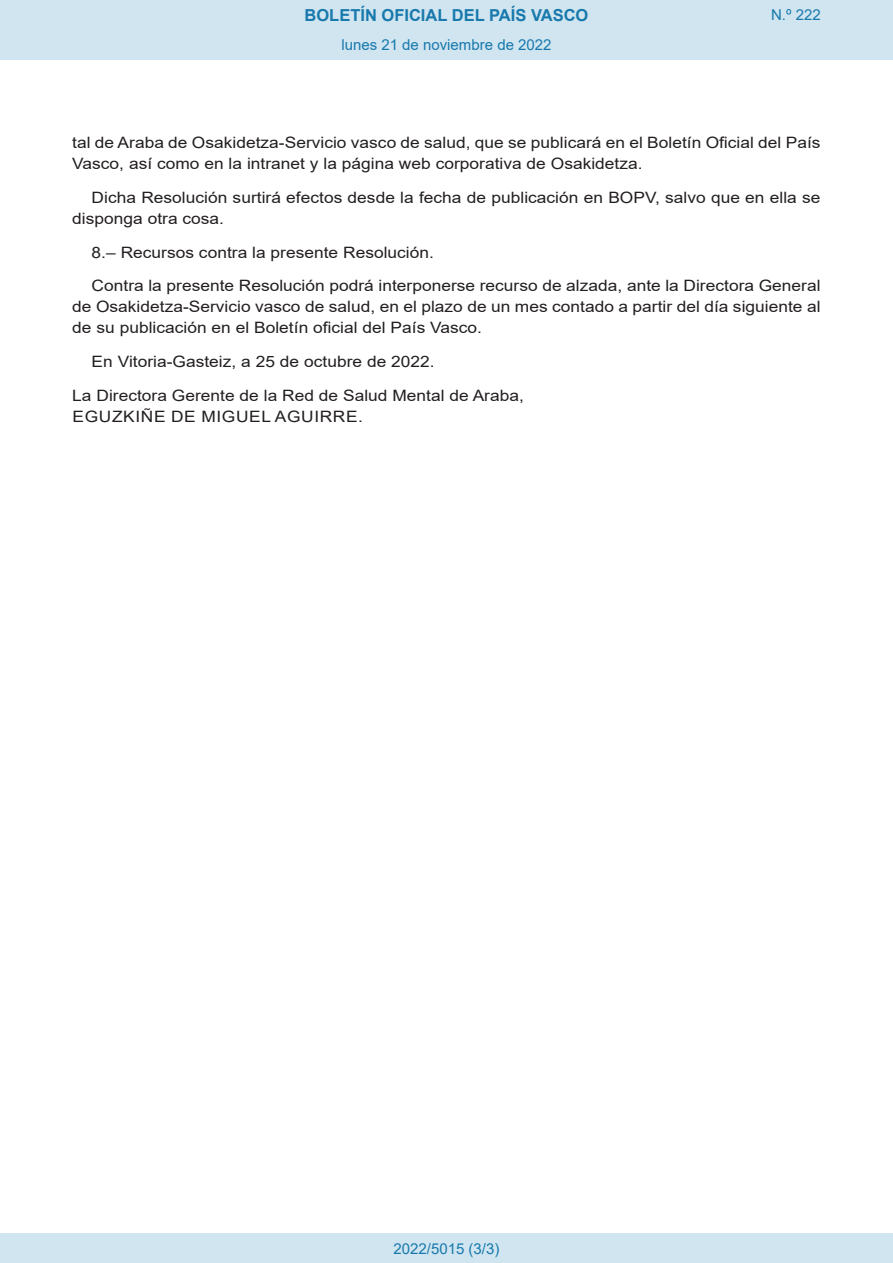
<style>
.page{position:relative;width:893px;height:1263px;background:#fff}
.page>*{position:absolute;margin:0;border:0;box-sizing:border-box;transform-origin:0 0}
.t1{font:700 16.5px "Arial";color:#1879ad}
.BOPVDetalle{font:15.6px/21px "Arial";color:#231f20;scale:1.11 1}
.BOPVFirmaPuesto{font:15.6px "Arial";color:#231f20;scale:1.11 1}
.BOPVFirmaLugFec{font:15.6px "Arial";color:#231f20;scale:1.11 1}
.BOPVFirmaNombre{font:15.6px "Arial";letter-spacing:.035em;color:#231f20;scale:1.11 1}
.Paginacion_Centro{font:15px "Arial";color:#1879ad}
</style>
<div class="page">
<div style="left:0;top:0;width:893px;height:60px;background:#d0e5f0"></div>
<div style="left:0;top:1233px;width:893px;height:30px;background:#d0e5f0"></div>
<p class="t1" style="left:305px;top:3px;width:285px">BOLETÍN OFICIAL DEL PAÍS VASCO</p>
<p class="Paginacion_Centro" style="left:341px;top:35px;width:212px">lunes 21 de noviembre de 2022</p>
<p class="Paginacion_Centro" style="left:771px;top:5px;width:51px">N.º 222</p>
<p class="BOPVDetalle" style="left:72px;top:132px;width:676px">tal de Araba de Osakidetza-Servicio vasco de salud, que se publicará en el Boletín Oficial del País<br>Vasco, así como en la intranet y la página web corporativa de Osakidetza.</p>
<p class="BOPVDetalle" style="left:72px;top:187px;width:676px;text-indent:19px">Dicha Resolución surtirá efectos desde la fecha de publicación en BOPV, salvo que en ella se disponga otra cosa.</p>
<p class="BOPVDetalle" style="left:92px;top:242px;width:310px">8.– Recursos contra la presente Resolución.</p>
<p class="BOPVDetalle" style="left:72px;top:275px;width:676px;text-align:justify;text-indent:19px">Contra la presente Resolución podrá interponerse recurso de alzada, ante la Directora General de Osakidetza-Servicio vasco de salud, en el plazo de un mes contado a partir del día siguiente al de su publicación en el Boletín oficial del País Vasco.</p>
<p class="BOPVFirmaLugFec" style="left:92px;top:351px;width:311px">En Vitoria-Gasteiz, a 25 de octubre de 2022.</p>
<p class="BOPVFirmaPuesto" style="left:72px;top:385px;width:408px">La Directora Gerente de la Red de Salud Mental de Araba,</p>
<p class="BOPVFirmaNombre" style="left:73px;top:406px;width:263px">EGUZKIÑE DE MIGUEL AGUIRRE.</p>
<p class="Paginacion_Centro" style="left:393px;top:1238px;width:107px">2022/5015 (3/3)</p>
</div>
